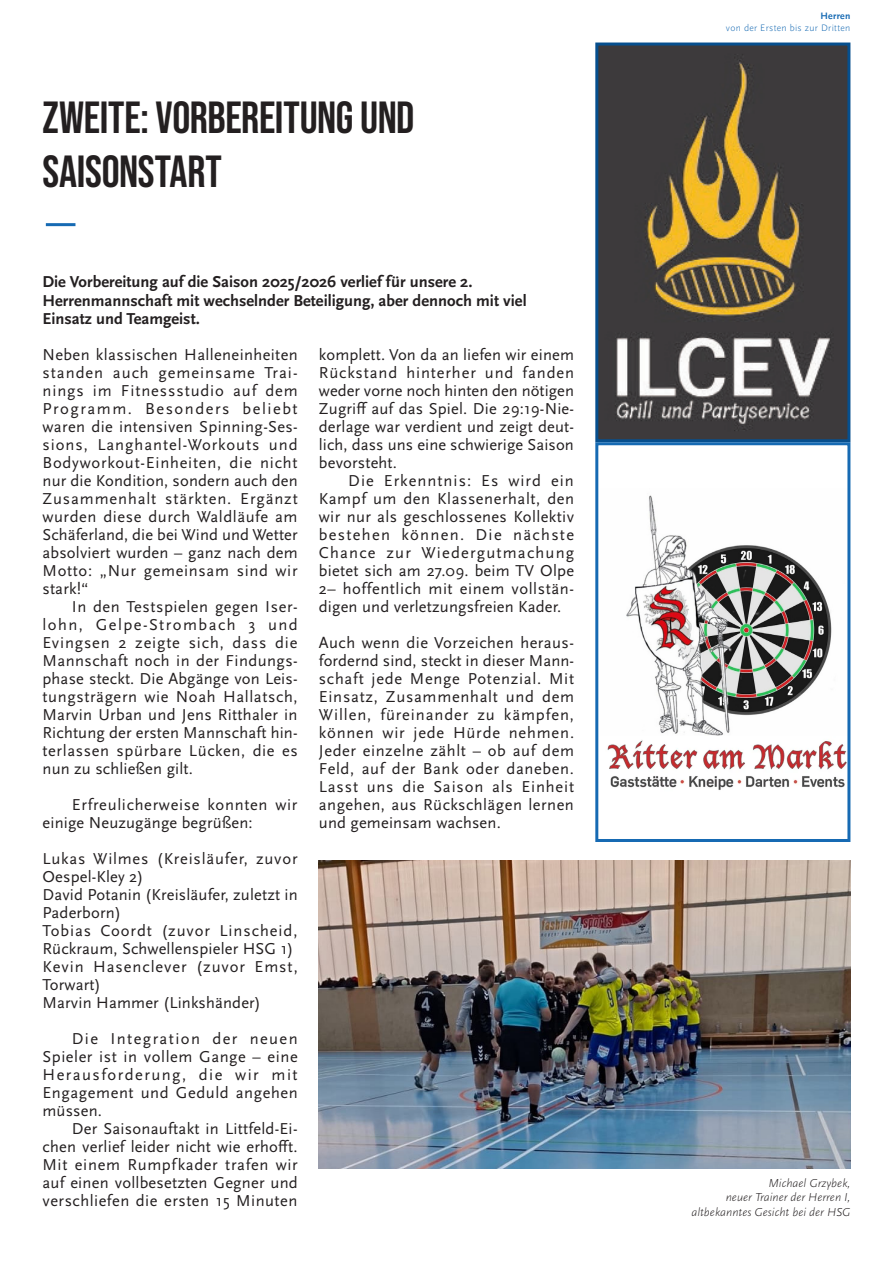
<style>
.page{position:relative;width:893px;height:1263px;background:#fff}
.page>*{position:absolute;margin:0;border:0;box-sizing:border-box;transform-origin:0 0}
.t1{font:45px/54px "Bebas Neue";letter-spacing:-.01em;color:#231f20}
.Copy{font:16.5px/18px "Scala Sans Pro";letter-spacing:.015em;color:#231f20;text-align:justify}
.t2{font:700 16.5px/18.1px "Scala Sans Pro";color:#231f20}
.Copy-2{font:16.5px/18px "Scala Sans Pro";letter-spacing:.04em;color:#231f20}
.Copy-3{font:16.5px/18px "Scala Sans Pro";letter-spacing:.045em;color:#231f20}
.Copy-4{font:16.5px/18px "Scala Sans Pro";letter-spacing:.055em;color:#231f20}
.t3{font:italic 300 12px "Scala Sans";color:#231f20}
.t4{font:300 9.75px "Scala Sans";letter-spacing:.03em;color:#166ab3}
.t5{font:700 9.75px "Scala Sans";letter-spacing:.03em;color:#166ab3}
</style>
<div class="page">
<hr style="left:46px;top:223px;width:29px;height:3px;background:#166ab3">
<img style="left:319px;top:860px;width:531px;height:308px">
<img style="left:599px;top:47px;width:247px;height:391px">
<div style="left:595px;top:43px;width:255px;height:399px;border:3px solid #064f8e"></div>
<img style="left:607px;top:495px;width:239px;height:295px">
<div style="left:595px;top:442px;width:255px;height:400px;border:3px solid #166ab3"></div>
<p class="t1" style="left:43px;top:90px;width:373px">ZWEITE: VORBEREITUNG UND<br>SAISONSTART</p>
<p class="t2" style="left:43px;top:273px;width:486px">Die Vorbereitung auf die Saison 2025/2026 verlief für unsere 2.<br>Herrenmannschaft mit wechselnder Beteiligung, aber dennoch mit viel<br>Einsatz und Teamgeist.</p>
<p class="Copy" style="left:43px;top:346px;width:257px">Neben klassischen Halleneinheiten standen auch gemeinsame Trai&shy;nings im Fitnessstudio auf dem Programm. Besonders beliebt waren die intensiven Spinning-Ses&shy;sions, Langhantel-Workouts und Bodyworkout-Einheiten, die nicht nur die Kondition, sondern auch den Zusammenhalt stärkten. Ergänzt wurden diese durch Waldläufe am Schäferland, die bei Wind und Wetter absolviert wurden – ganz nach dem Motto: „Nur gemeinsam sind wir stark!“</p>
<p class="Copy" style="left:43px;top:598px;width:257px;text-indent:29px">In den Testspielen gegen Iser&shy;lohn, Gelpe-Strombach 3 und Evingsen 2 zeigte sich, dass die Mannschaft noch in der Findungs&shy;phase steckt. Die Abgänge von Leis&shy;tungsträgern wie Noah Hallatsch, Marvin Urban und Jens Ritthaler in Richtung der ersten Mannschaft hin&shy;terlassen spürbare Lücken, die es nun zu schließen gilt.</p>
<p class="Copy-2" style="left:43px;top:796px;width:256px;text-indent:29px">Erfreulicherweise konnten wir einige Neuzugänge begrüßen:</p>
<p class="Copy-3" style="left:43px;top:850px;width:257px">Lukas Wilmes (Kreisläufer, zuvor<br>Oespel-Kley 2)</p>
<p class="Copy" style="left:43px;top:886px;width:257px">David Potanin (Kreisläufer, zuletzt in<br>Paderborn)</p>
<p class="Copy" style="left:43px;top:922px;width:256px">Tobias Coordt (zuvor Linscheid,<br>Rückraum, Schwellenspieler HSG 1)</p>
<p class="Copy-4" style="left:43px;top:958px;width:257px">Kevin Hasenclever (zuvor Emst,<br>Torwart)</p>
<p class="Copy" style="left:43px;top:994px;width:220px">Marvin Hammer (Linkshänder)</p>
<p class="Copy" style="left:43px;top:1030px;width:257px;text-indent:29px">Die Integration der neuen Spieler ist in vollem Gange – eine Herausforderung, die wir mit Engagement und Geduld angehen müssen.</p>
<p class="Copy" style="left:43px;top:1120px;width:257px;text-indent:29px">Der Saisonauftakt in Littfeld-Ei&shy;chen verlief leider nicht wie erhofft.<br>Mit einem Rumpfkader trafen wir auf einen vollbesetzten Gegner und verschliefen die ersten 15 Minuten</p>
<p class="Copy" style="left:319px;top:346px;width:257px">komplett. Von da an liefen wir einem Rückstand hinterher und fanden weder vorne noch hinten den nötigen Zugriff auf das Spiel. Die 29:19-Nie&shy;derlage war verdient und zeigt deut&shy;lich, dass uns eine schwierige Saison bevorsteht.</p>
<p class="Copy" style="left:319px;top:472px;width:257px;text-indent:29px">Die Erkenntnis: Es wird ein Kampf um den Klassenerhalt, den wir nur als geschlossenes Kollektiv bestehen können. Die nächste Chance zur Wiedergutmachung bietet sich am 27.09. beim TV Olpe 2– hoffentlich mit einem vollstän&shy;digen und verletzungsfreien Kader.</p>
<p class="Copy" style="left:319px;top:634px;width:257px">Auch wenn die Vorzeichen heraus&shy;fordernd sind, steckt in dieser Mann&shy;schaft jede Menge Potenzial. Mit Einsatz, Zusammenhalt und dem Willen, füreinander zu kämpfen, können wir jede Hürde nehmen.<br>Jeder einzelne zählt – ob auf dem Feld, auf der Bank oder daneben.<br>Lasst uns die Saison als Einheit angehen, aus Rückschlägen lernen und gemeinsam wachsen.</p>
<p class="t5" style="left:820px;top:10px;width:31px">Herren</p>
<p class="t4" style="left:726px;top:22px;width:126px">von der Ersten bis zur Dritten</p>
<p class="t3" style="left:768px;top:1176px;width:83px">Michael Grzybek,</p>
<p class="t3" style="left:726px;top:1191px;width:126px">neuer Trainer der Herren I,</p>
<p class="t3" style="left:691px;top:1205px;width:160px">altbekanntes Gesicht bei der HSG</p>
</div>
